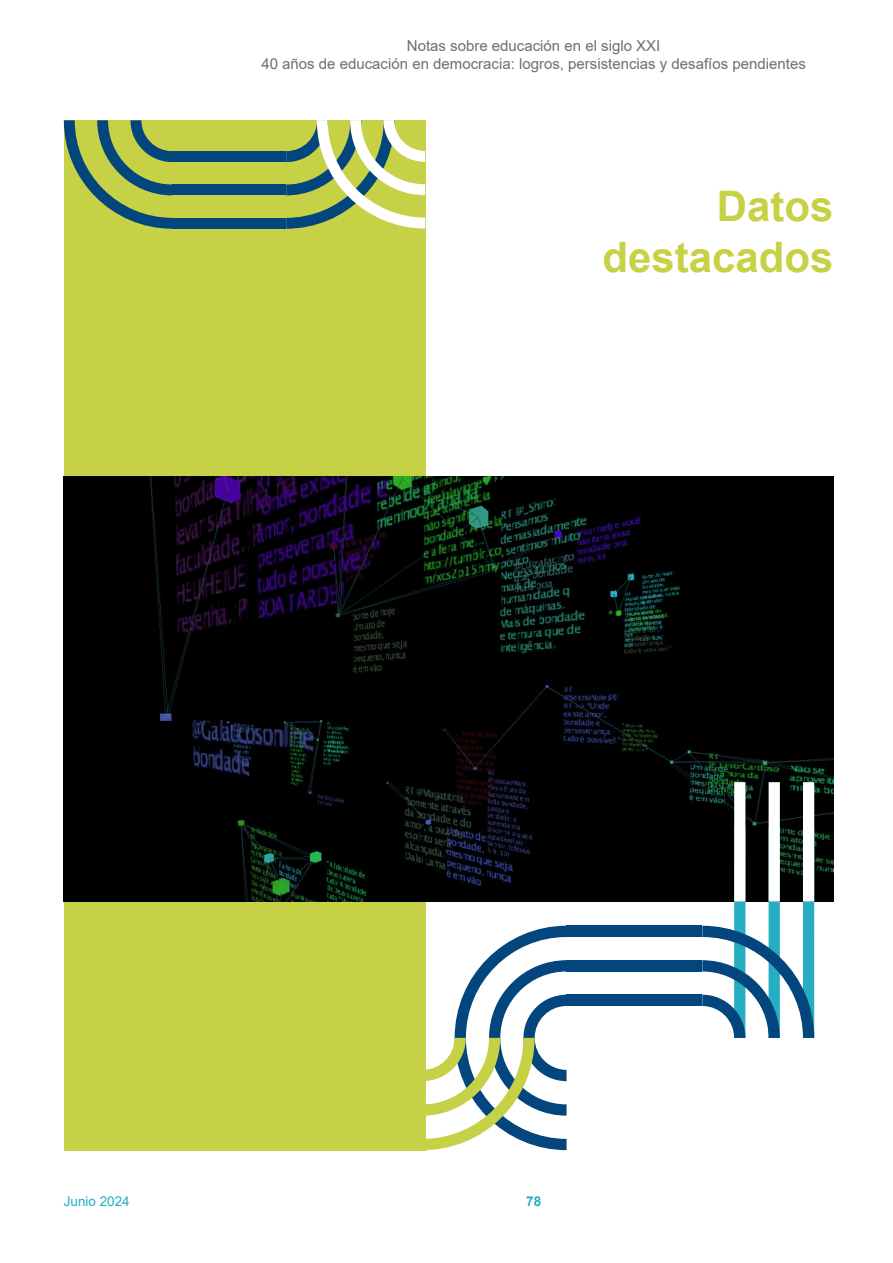
<style>
.page{position:relative;width:893px;height:1263px;background:#fff}
.page>*{position:absolute;margin:0;border:0;box-sizing:border-box;transform-origin:0 0}
.t1{font:700 42px/51px "Arial";color:#c7d145;text-align:right}
.t2{font:15px/18px "Arial";color:#6d6e71;text-align:center}
.t3{font:13.5px "Arial";color:#26adc4}
.t4{font:700 13.5px "Arial";color:#26adc4}
</style>
<div class="page">
<div style="left:64px;top:120px;width:361px;height:1030px;background:#c7d145"></div>
<svg style="left:286px;top:120px;width:139px;height:109px"></svg>
<div style="left:172px;top:151px;width:114px;height:11px;background:#03457d"></div>
<div style="left:172px;top:184px;width:114px;height:11px;background:#03457d"></div>
<div style="left:172px;top:218px;width:114px;height:11px;background:#03457d"></div>
<svg style="left:64px;top:120px;width:108px;height:109px"></svg>
<div style="left:567px;top:995px;width:135px;height:11px;background:#03457d"></div>
<div style="left:567px;top:960px;width:135px;height:11px;background:#03457d"></div>
<div style="left:567px;top:926px;width:135px;height:11px;background:#03457d"></div>
<div style="left:734px;top:827px;width:11px;height:211px;background:#26adc4"></div>
<div style="left:769px;top:827px;width:11px;height:211px;background:#26adc4"></div>
<div style="left:803px;top:827px;width:11px;height:211px;background:#26adc4"></div>
<svg style="left:425px;top:926px;width:142px;height:224px"></svg>
<svg style="left:702px;top:926px;width:112px;height:112px"></svg>
<svg style="left:64px;top:476px;width:769px;height:425px;background:#040709"></svg>
<div style="left:734px;top:782px;width:11px;height:119px;background:#fff"></div>
<div style="left:769px;top:782px;width:11px;height:119px;background:#fff"></div>
<div style="left:803px;top:782px;width:11px;height:119px;background:#fff"></div>
<p class="t2" style="left:261px;top:37px;width:546px">Notas sobre educación en el siglo XXI<br>40 años de educación en democracia: logros, persistencias y desafíos pendientes</p>
<h1 class="t1" style="left:602px;top:181px;width:233px">Datos destacados</h1>
<p class="t3" style="left:64px;top:1192px;width:68px">Junio 2024</p>
<p class="t4" style="left:526px;top:1192px;width:17px">78</p>
</div>
